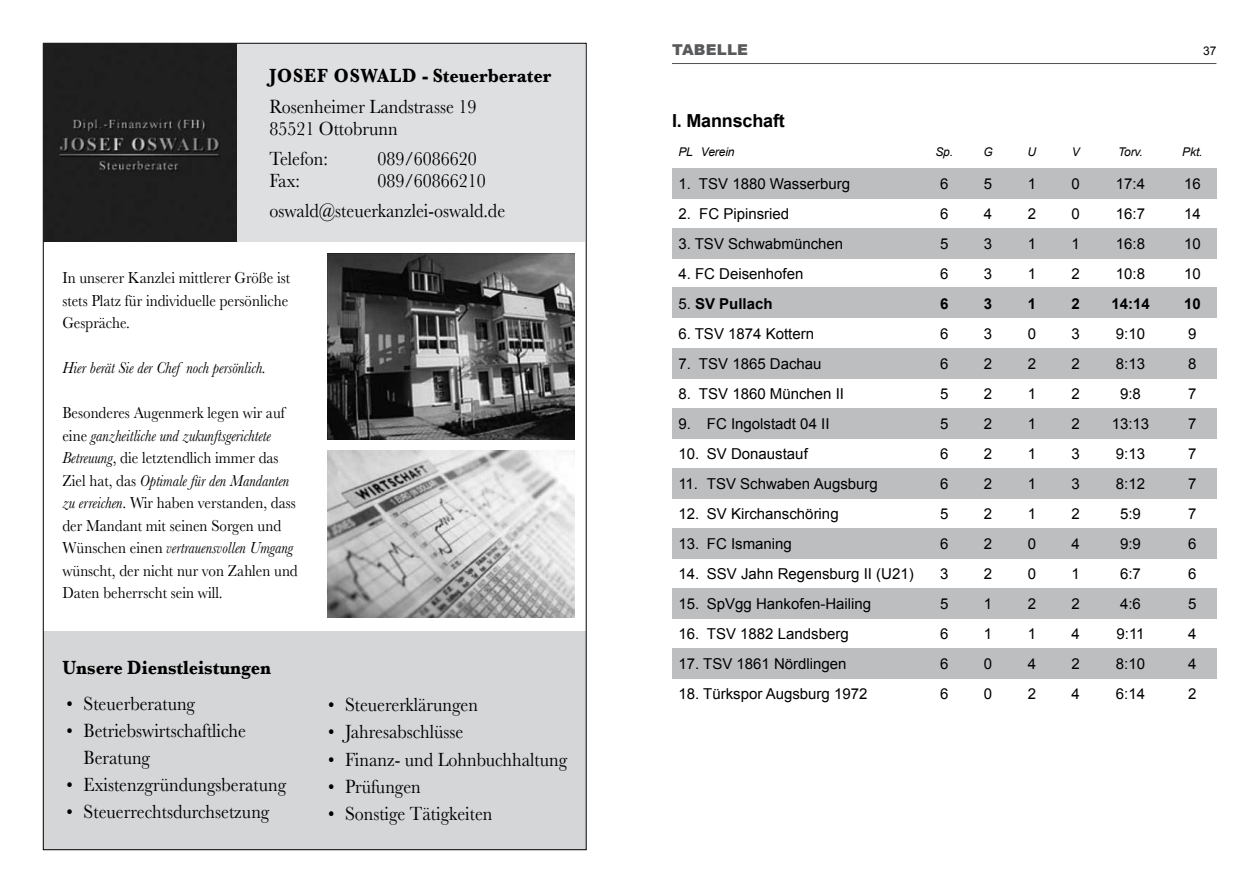
<style>
.page{position:relative;width:1259px;height:893px;background:#fff}
.page>*{position:absolute;margin:0;border:0;box-sizing:border-box;transform-origin:0 0}
.t1{font:19.8px/21.6px "Baskerville";color:#000;scale:.91 1}
.t2{font:700 19.8px "Baskerville";color:#000;scale:.91 1}
.t3{font:700 18px "Arial";letter-spacing:-.01em;color:#000}
.t4{font:16.5px/22.5px "Baskerville";color:#000;text-align:justify;scale:.91 1}
.t5{font:italic 16.5px "Baskerville";color:#000;scale:.91 1}
.t6{font:15px/30px "Arial";color:#000;text-align:justify}
.t7{font:700 15px "Arial";color:#000}
.t8{font:900 15px "Arial";letter-spacing:.01em;color:#58595b}
.t9{font:italic 12px "Arial";letter-spacing:-.01em;color:#000}
.t10{font:12px "Arial";color:#000}
.s1{font-style:italic}
.s2{font-weight:400}
</style>
<div class="page">
<div style="left:43px;top:631px;width:543px;height:219px;background:#d4d6d7"></div>
<img style="left:44px;top:44px;width:192px;height:197px">
<img style="left:328px;top:254px;width:247px;height:185px">
<img style="left:327px;top:450px;width:248px;height:168px">
<div style="left:237px;top:45px;width:348px;height:197px;background:#dedfe1"></div>
<hr style="left:672px;top:63px;width:544px;height:1px;background:#4f5153">
<div style="left:672px;top:169px;width:544px;height:30px;background:#bcbec0"></div>
<div style="left:672px;top:287px;width:544px;height:31px;background:#bcbec0"></div>
<div style="left:672px;top:408px;width:544px;height:31px;background:#bcbec0"></div>
<div style="left:672px;top:528px;width:544px;height:31px;background:#bcbec0"></div>
<div style="left:672px;top:229px;width:544px;height:30px;background:#bcbec0"></div>
<div style="left:672px;top:348px;width:544px;height:31px;background:#bcbec0"></div>
<div style="left:672px;top:468px;width:544px;height:31px;background:#bcbec0"></div>
<div style="left:672px;top:588px;width:544px;height:31px;background:#bcbec0"></div>
<div style="left:672px;top:648px;width:544px;height:31px;background:#bcbec0"></div>
<h1 class="t2" style="left:269px;top:62px;width:311px">JOSEF OSWALD - Steuerberater</h1>
<h1 class="t1" style="left:269px;top:96px;width:229px">Rosenheimer Landstrasse 19<br>85521 Ottobrunn</h1>
<h1 class="t1" style="left:269px;top:148px;width:66px">Telefon:</h1>
<h1 class="t1" style="left:377px;top:148px;width:111px">089/6086620</h1>
<h1 class="t1" style="left:269px;top:170px;width:35px">Fax:</h1>
<h1 class="t1" style="left:269px;top:165px;width:261px;line-height:30.6px;text-indent:108px">089/60866210 oswald@steuerkanzlei-oswald.de</h1>
<p class="t4" style="left:62px;top:267px;width:252px">In unserer Kanzlei mittlerer Größe ist stets Platz für individuelle persönliche Gespräche.</p>
<p class="t5" style="left:62px;top:357px;width:225px">Hier berät Sie der Chef noch persönlich.</p>
<p class="t4" style="left:62px;top:402px;width:260px;text-align:left">Besonderes Augenmerk legen wir auf eine <span class="s1">ganzheitliche und zukunftsgerichtete Betreuung</span>, die letztendlich immer das Ziel hat, das <span class="s1">Optimale für den Mandanten zu erreichen</span>. Wir haben verstanden, dass der Mandant mit seinen Sorgen und Wünschen einen <span class="s1">vertrauensvollen Umgang </span>wünscht, der nicht nur von Zahlen und Daten beherrscht sein will.</p>
<h1 class="t2" style="left:62px;top:654px;width:231px">Unsere Dienstleistungen</h1>
<h1 class="t1" style="left:67px;top:693px;width:143px">• Steuerberatung</h1>
<h1 class="t1" style="left:84px;top:718px;width:180px;line-height:27px;text-indent:-17px">• Betriebswirtschaftliche<br>Beratung</h1>
<h1 class="t1" style="left:67px;top:774px;width:243px">• Existenzgründungsberatung</h1>
<h1 class="t1" style="left:67px;top:801px;width:224px">• Steuerrechtsdurchsetzung</h1>
<h1 class="t1" style="left:328px;top:695px;width:166px">• Steuererklärungen</h1>
<h1 class="t1" style="left:328px;top:722px;width:150px">• Jahresabschlüsse</h1>
<h1 class="t1" style="left:328px;top:749px;width:264px">• Finanz- und Lohnbuchhaltung</h1>
<h1 class="t1" style="left:328px;top:776px;width:103px">• Prüfungen</h1>
<h1 class="t1" style="left:328px;top:803px;width:182px">• Sonstige Tätigkeiten</h1>
<p class="t8" style="left:672px;top:39px;width:77px">TABELLE</p>
<p class="t10" style="left:1203px;top:43px;width:15px">37</p>
<p class="t3" style="left:672px;top:108px;width:114px">I. Mannschaft</p>
<p class="t9" style="left:678px;top:144px;width:58px">PL Verein</p>
<p class="t9" style="left:935px;top:144px;width:19px">Sp.</p>
<p class="t9" style="left:983px;top:144px;width:11px">G</p>
<p class="t9" style="left:1027px;top:144px;width:10px">U</p>
<p class="t9" style="left:1071px;top:144px;width:10px">V</p>
<p class="t9" style="left:1118px;top:144px;width:26px">Torv.</p>
<p class="t9" style="left:1182px;top:144px;width:22px">Pkt.</p>
<p class="t6" style="left:678px;top:169px;width:173px">1. TSV 1880 Wasserburg</p>
<p class="t6" style="left:678px;top:199px;width:112px">2. FC Pipinsried</p>
<p class="t6" style="left:678px;top:229px;width:166px">3. TSV Schwabmünchen</p>
<p class="t6" style="left:678px;top:259px;width:127px">4. FC Deisenhofen</p>
<p class="t7" style="left:678px;top:294px;width:96px"><span class="s2">5.</span> SV Pullach</p>
<p class="t6" style="left:678px;top:319px;width:137px">6. TSV 1874 Kottern</p>
<p class="t6" style="left:678px;top:349px;width:145px">7. TSV 1865 Dachau</p>
<p class="t6" style="left:678px;top:379px;width:167px">8. TSV 1860 München II</p>
<p class="t6" style="left:678px;top:409px;width:153px">9. FC Ingolstadt 04 II</p>
<p class="t6" style="left:678px;top:439px;width:131px">10. SV Donaustauf</p>
<p class="t6" style="left:678px;top:469px;width:201px">11. TSV Schwaben Augsburg</p>
<p class="t6" style="left:678px;top:499px;width:162px">12. SV Kirchanschöring</p>
<p class="t6" style="left:678px;top:529px;width:115px">13. FC Ismaning</p>
<p class="t6" style="left:678px;top:559px;width:237px">14. SSV Jahn Regensburg II (U21)</p>
<p class="t6" style="left:678px;top:589px;width:194px">15. SpVgg Hankofen-Hailing</p>
<p class="t6" style="left:678px;top:619px;width:172px">16. TSV 1882 Landsberg</p>
<p class="t6" style="left:678px;top:649px;width:170px">17. TSV 1861 Nördlingen</p>
<p class="t6" style="left:678px;top:679px;width:191px">18. Türkspor Augsburg 1972</p>
<p class="t6" style="left:940px;top:169px;width:10px">6<br>6<br>5<br>6</p>
<p class="t7" style="left:940px;top:294px;width:10px">6</p>
<p class="t6" style="left:940px;top:319px;width:10px">6<br>6<br>5<br>5<br>6<br>6<br>5<br>6<br>3<br>5<br>6<br>6<br>6</p>
<p class="t6" style="left:984px;top:169px;width:10px">5<br>4<br>3<br>3</p>
<p class="t7" style="left:984px;top:294px;width:10px">3</p>
<p class="t6" style="left:984px;top:319px;width:10px">3<br>2<br>2<br>2<br>2<br>2<br>2<br>2<br>2<br>1<br>1<br>0<br>0</p>
<p class="t6" style="left:1027px;top:169px;width:10px">1<br>2<br>1<br>1</p>
<p class="t7" style="left:1027px;top:294px;width:10px">1</p>
<p class="t6" style="left:1027px;top:319px;width:10px">0<br>2<br>1<br>1<br>1<br>1<br>1<br>0<br>0<br>2<br>1<br>4<br>2</p>
<p class="t6" style="left:1071px;top:169px;width:10px">0<br>0<br>1<br>2</p>
<p class="t7" style="left:1071px;top:294px;width:10px">2</p>
<p class="t6" style="left:1071px;top:319px;width:10px">3<br>2<br>2<br>2<br>3<br>3<br>2<br>4<br>1<br>2<br>4<br>2<br>4</p>
<p class="t6" style="left:1116px;top:169px;width:31px">17:4<br>16:7<br>16:8<br>10:8</p>
<p class="t7" style="left:1111px;top:294px;width:40px">14:14</p>
<p class="t6" style="left:1111px;top:319px;width:39px;text-align:center">9:10<br>8:13<br>9:8<br>13:13<br>9:13<br>8:12<br>5:9<br>9:9<br>6:7<br>4:6<br>9:11<br>8:10<br>6:14</p>
<p class="t6" style="left:1184px;top:169px;width:18px">16<br>14<br>10<br>10</p>
<p class="t7" style="left:1184px;top:294px;width:18px">10</p>
<p class="t6" style="left:1188px;top:319px;width:10px">9<br>8<br>7<br>7<br>7<br>7<br>7<br>6<br>6<br>5<br>4<br>4<br>2</p>
</div>
